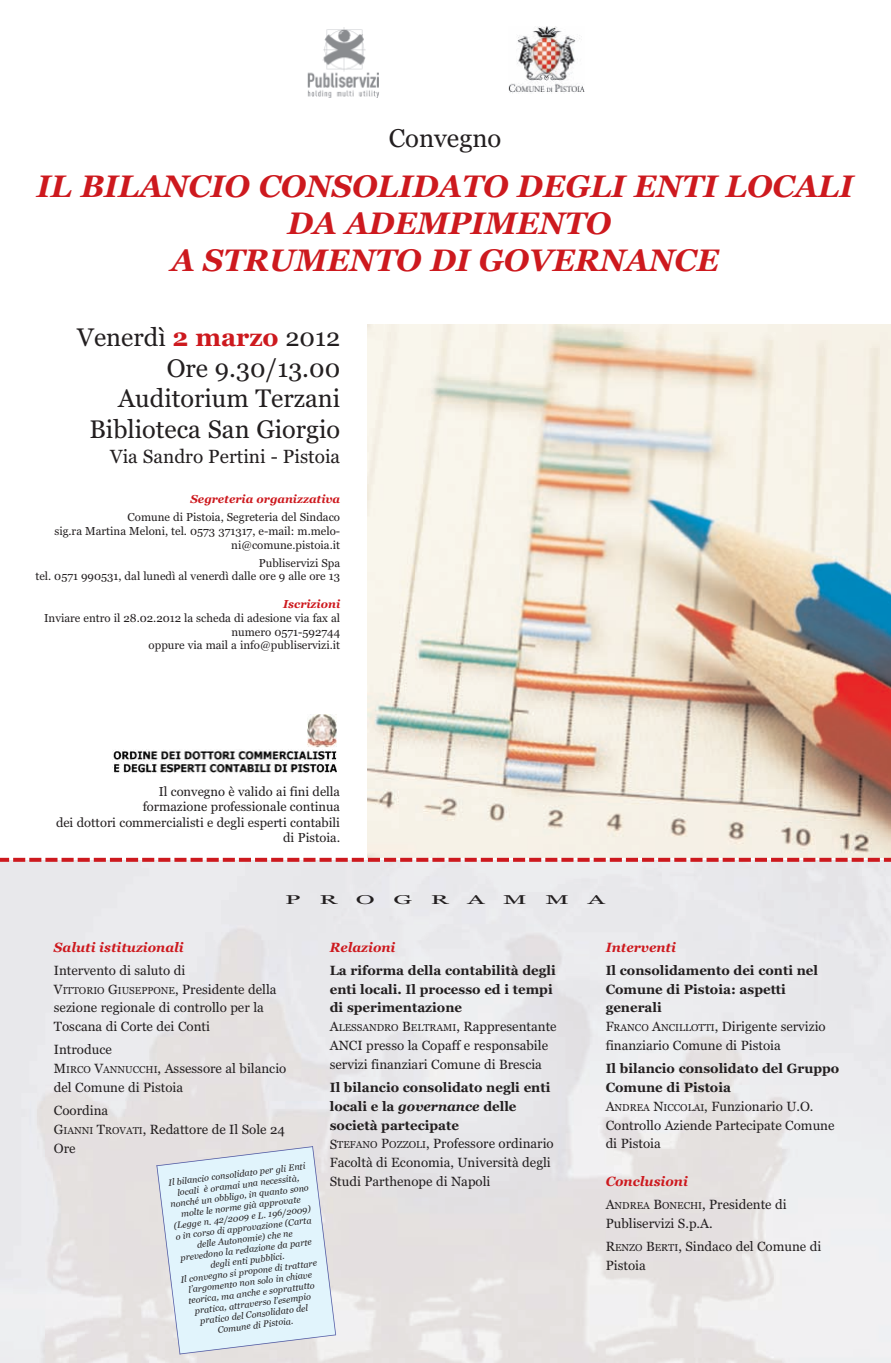
<style>
.page{position:relative;width:891px;height:1363px;background:#fff}
.page>*{position:absolute;margin:0;border:0;box-sizing:border-box;transform-origin:0 0}
.t1{font:italic 700 31px/37.1px "Georgia";color:#cd191e;text-align:center}
.t2{font:25.6px "Georgia";color:#231f20}
.t3{font:25.3px/30.4px "Georgia";color:#231f20;text-align:right}
.t4{font:19px "Georgia";color:#231f20}
.t5{font:13.3px/18.8px "Georgia";color:#231f20}
.t6{font:700 13.3px/18.8px "Georgia";color:#231f20}
.t7{font:italic 700 13.3px "Georgia";color:#cd191e}
.t8{font:12.9px/15.5px "Georgia";color:#231f20;text-align:right}
.t9{font:12.7px "Georgia";color:#231f20;scale:2 1}
.t10{font:11.5px/13.8px "Georgia";color:#231f20;text-align:right}
.t11{font:italic 700 11.5px "Georgia";color:#cd191e}
.t12{font:italic 9px/10.9px "Georgia";color:#231f20;text-align:center}
.s1{font-weight:700;color:#cd191e}
.s2{font-weight:400}
.s3{font-weight:400;font-size:10px}
.s4{font-weight:700}
.s5{font-size:10px}
.s6{font-weight:700;font-style:italic;color:#cd191e}
.s7{font-weight:700;font-style:italic}
</style>
<div class="page">
<img style="left:307px;top:27px;width:72px;height:71px">
<img style="left:509px;top:27px;width:75px;height:66px">
<img style="left:112px;top:749px;width:225px;height:24px">
<svg style="left:336px;top:714px;width:1px;height:33px"></svg>
<img style="left:308px;top:714px;width:28px;height:33px">
<img style="left:0;top:861px;width:891px;height:501px">
<svg style="left:156px;top:1145px;width:180px;height:209px;background:#e0eef5"></svg>
<img style="left:367px;top:324px;width:524px;height:533px">
<svg style="left:0;top:857px;width:891px;height:4px;background:#de7274"></svg>
<h2 class="t2" style="left:389px;top:123px;width:114px">Convegno</h2>
<h1 class="t1" style="left:37px;top:168px;width:818px">IL BILANCIO CONSOLIDATO DEGLI ENTI LOCALI<br>DA ADEMPIMENTO<br>A STRUMENTO DI GOVERNANCE</h1>
<h3 class="t3" style="left:77px;top:322px;width:265px">Venerdì <span class="s1">2 marzo</span> 2012<br>Ore 9.30/13.00<br>Auditorium Terzani<br>Biblioteca San Giorgio</h3>
<h3 class="t4" style="left:110px;top:445px;width:232px">Via Sandro Pertini - Pistoia</h3>
<p class="t11" style="left:190px;top:492px;width:151px">Segreteria organizzativa</p>
<p class="t10" style="left:54px;top:510px;width:287px">Comune di Pistoia, Segreteria del Sindaco<br>sig.ra Martina Meloni, tel. 0573 371317, e-mail: m.melo&shy;ni@comune.pistoia.it</p>
<p class="t10" style="left:35px;top:555px;width:306px">Publiservizi Spa<br>tel. 0571 990531, dal lunedì al venerdì dalle ore 9 alle ore 13</p>
<p class="t11" style="left:283px;top:597px;width:59px">Iscrizioni</p>
<p class="t10" style="left:44px;top:610px;width:297px">Inviare entro il 28.02.2012 la scheda di adesione via fax al numero 0571-592744<br>oppure via mail a info@publiservizi.it</p>
<p class="t8" style="left:56px;top:783px;width:286px">Il convegno è valido ai fini della<br>formazione professionale continua<br>dei dottori commercialisti e degli esperti contabili di Pistoia.</p>
<p class="t9" style="left:285px;top:892px;width:9px">P</p>
<p class="t9" style="left:319px;top:892px;width:10px">R</p>
<p class="t9" style="left:356px;top:892px;width:11px">O</p>
<p class="t9" style="left:394px;top:892px;width:11px">G</p>
<p class="t9" style="left:431px;top:892px;width:10px">R</p>
<p class="t9" style="left:467px;top:892px;width:10px">A</p>
<p class="t9" style="left:503px;top:892px;width:13px">M</p>
<p class="t9" style="left:545px;top:892px;width:13px">M</p>
<p class="t9" style="left:588px;top:892px;width:10px">A</p>
<p class="t7" style="left:605px;top:939px;width:72px">Interventi</p>
<p class="t6" style="left:605px;top:960px;width:222px">Il consolidamento dei conti nel<br>Comune di Pistoia: aspetti generali<br><span class="s2">F</span><span class="s3">RANCO</span> <span class="s2">A</span><span class="s3">NCILLOTTI</span><span class="s2">, Dirigente servizio finanziario Comune di Pistoia</span></p>
<p class="t5" style="left:605px;top:1058px;width:235px"><span class="s4">Il bilancio consolidato del Gruppo<br>Comune di Pistoia<br></span>A<span class="s5">NDREA</span> N<span class="s5">ICCOLAI</span>, Funzionario U.O.<br>Controllo Aziende Partecipate Comune di Pistoia</p>
<p class="t5" style="left:605px;top:1169px;width:183px;line-height:23.1px"><span class="s6">Conclusioni<br></span>A<span class="s5">NDREA</span> B<span class="s5">ONECHI</span>, Presidente di</p>
<p class="t5" style="left:605px;top:1211px;width:217px;line-height:23.1px">Publiservizi S.p.A.<br>R<span class="s5">ENZO</span> B<span class="s5">ERTI</span>, Sindaco del Comune di</p>
<p class="t5" style="left:605px;top:1255px;width:42px">Pistoia</p>
<p class="t7" style="left:54px;top:939px;width:131px">Saluti istituzionali</p>
<p class="t5" style="left:54px;top:960px;width:224px">Intervento di saluto di<br>V<span class="s5">ITTORIO</span> G<span class="s5">IUSEPPONE</span>, Presidente della sezione regionale di controllo per la<br>Toscana di Corte dei Conti</p>
<p class="t5" style="left:54px;top:1040px;width:234px">Introduce<br>M<span class="s5">IRCO</span> V<span class="s5">ANNUCCHI</span>, Assessore al bilancio del Comune di Pistoia</p>
<p class="t5" style="left:54px;top:1100px;width:233px">Coordina<br>G<span class="s5">IANNI</span> T<span class="s5">ROVATI</span>, Redattore de Il Sole 24<br>Ore</p>
<p class="t7" style="left:330px;top:939px;width:67px">Relazioni</p>
<p class="t5" style="left:330px;top:960px;width:228px"><span class="s4">La riforma della contabilità degli enti locali. Il processo ed i tempi di sperimentazione<br></span>A<span class="s5">LESSANDRO</span> B<span class="s5">ELTRAMI</span>, Rappresentante ANCI presso la Copaff e responsabile servizi finanziari Comune di Brescia</p>
<p class="t5" style="left:330px;top:1077px;width:225px"><span class="s4">Il bilancio consolidato negli enti locali e la</span> <span class="s7">governance</span> <span class="s4">delle società partecipate<br></span>S<span class="s5">TEFANO</span> P<span class="s5">OZZOLI</span>, Professore ordinario<br>Facoltà di Economia, Università degli<br>Studi Parthenope di Napoli</p>
<p class="t12" style="left:167px;top:1177px;width:141px;rotate:-7deg">Il bilancio consolidato per gli Enti locali è oramai una necessità, nonché un obbligo, in quanto sono molte le norme già approvate (Legge n. 42/2009 e L. 196/2009) o in corso di approvazione (Carta delle Autonomie) che ne prevedono la redazione da parte degli enti pubblici.<br>Il convegno si propone di trattare l’argomento non solo in chiave teorica, ma anche e soprattutto pratica, attraverso l’esempio pratico del Consolidato del<br>Comune di Pistoia.</p>
</div>
